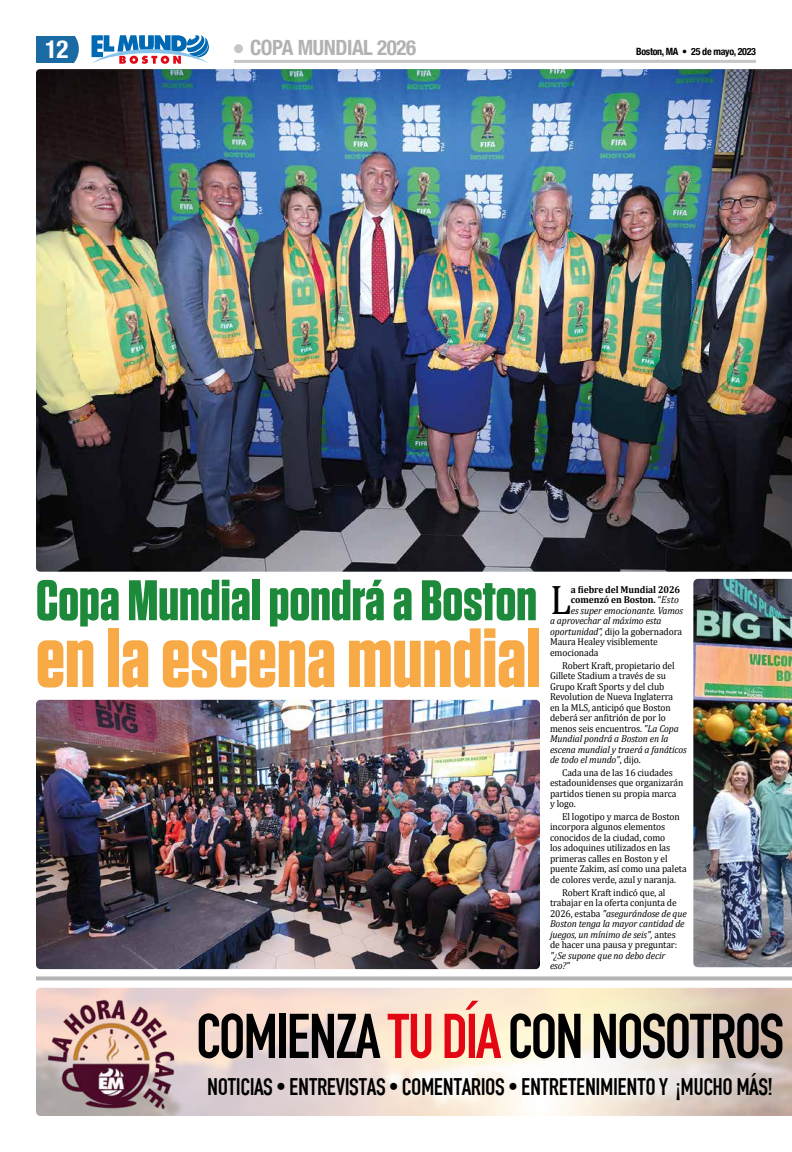
<style>
.page{position:relative;width:792px;height:1152px;background:#fff}
.page>*{position:absolute;margin:0;border:0;box-sizing:border-box;transform-origin:0 0}
.t1{font:700 82.6px "Tungsten";color:#f7aa46}
.t2{font:66px "Roadgeek 2005 Engschrift";letter-spacing:-.04em;color:#000}
.t3{font:700 57.1px "Tungsten";color:#1c8a3a}
.t4{font:41.5px "Cambria";color:#000;scale:.95 1}
.t5{font:25.1px "Roadgeek 2005 Engschrift";letter-spacing:-.02em;color:#000}
.t6{font:700 condensed 25px "Helvetica Neue";color:#fff}
.t7{font:700 condensed 21px "Helvetica Neue";letter-spacing:-.02em;color:#b3b2b2}
.t8{font:10px/10.5px "Cambria";letter-spacing:-.01em;color:#000;scale:.95 1}
.t9{font:italic 10px/10.5px "Cambria";letter-spacing:-.01em;color:#000;scale:.95 1}
.t10{font:700 10px "Cambria";letter-spacing:-.01em;color:#000;scale:.95 1}
.t11{font:700 condensed 10px "Helvetica Neue";letter-spacing:-.03em;color:#000}
.s1{font-weight:400}
.s2{font-weight:400;font-style:italic}
.s3{font-style:italic}
.s4{color:#e30613}
</style>
<div class="page">
<hr style="left:234px;top:60px;width:522px;height:3px;background:#c6c6c6">
<div style="left:234px;top:44px;width:9px;height:9px;background:#c6c6c6;border-radius:50%"></div>
<svg style="left:36px;top:36px;width:43px;height:27px"></svg>
<svg style="left:91px;top:35px;width:118px;height:29px"></svg>
<img style="left:36px;top:69px;width:756px;height:503px">
<img style="left:48px;top:999px;width:126px;height:110px">
<svg style="left:36px;top:976px;width:756px;height:4px;background:#bbb"></svg>
<img style="left:693px;top:579px;width:99px;height:388px">
<img style="left:36px;top:700px;width:504px;height:269px">
<h3 class="t6" style="left:45px;top:28px;width:25px">12</h3>
<h3 class="t7" style="left:250px;top:30px;width:168px">COPA MUNDIAL 2026</h3>
<p class="t11" style="left:636px;top:43px;width:121px">Boston, MA • 25 de mayo, 2023</p>
<h3 class="t3" style="left:36px;top:570px;width:502px">Copa Mundial pondrá a Boston</h3>
<h1 class="t1" style="left:36px;top:614px;width:506px">en la escena mundial</h1>
<h3 class="t4" style="left:550px;top:575px;width:24px">L</h3>
<p class="t10" style="left:571px;top:583px;width:117px">a fiebre del Mundial 2026</p>
<p class="t10" style="left:571px;top:593px;width:115px">comenzó en Boston. <span class="s1">“</span><span class="s2">Esto</span></p>
<p class="t9" style="left:571px;top:605px;width:120px">es super emocionante. Vamos</p>
<p class="t9" style="left:550px;top:616px;width:119px">a aprovechar al máximo esta</p>
<p class="t8" style="left:550px;top:626px;width:140px"><span class="s3">oportunidad”,</span> dijo la gobernadora</p>
<p class="t8" style="left:550px;top:637px;width:115px">Maura Healey visiblemente</p>
<p class="t8" style="left:550px;top:647px;width:52px">emocionada</p>
<p class="t8" style="left:550px;top:660px;width:145px;text-indent:12px">Robert Kraft, propietario del<br>Gillete Stadium a través de su<br>Grupo Kraft Sports y del club<br>Revolution de Nueva Inglaterra<br>en la MLS, anticipó que Boston deberá ser anfitrión de por lo menos seis encuentros. <span class="s3">"La Copa<br>Mundial pondrá a Boston en la escena mundial y traerá a fanáticos de todo el mundo"</span>, dijo.</p>
<p class="t8" style="left:550px;top:767px;width:142px;text-indent:12px">Cada una de las 16 ciudades estadounidenses que organizarán partidos tienen su propia marca y logo.</p>
<p class="t8" style="left:550px;top:811px;width:145px;text-indent:12px">El logotipo y marca de Boston incorpora algunos elementos conocidos de la ciudad, como<br>los adoquines utilizados en las primeras calles en Boston y el puente Zakim, así como una paleta de colores verde, azul y naranja.</p>
<p class="t8" style="left:550px;top:887px;width:145px;text-indent:12px">Robert Kraft indicó que, al trabajar en la oferta conjunta de<br>2026, estaba <span class="s3">"asegurándose de que<br>Boston tenga la mayor cantidad de juegos, un mínimo de seis",</span> antes de hacer una pausa y preguntar:</p>
<p class="t9" style="left:550px;top:950px;width:123px">"¿Se supone que no debo decir eso?"</p>
<h2 class="t2" style="left:196px;top:997px;width:590px">COMIENZA <span class="s4">TU DÍA</span> CON NOSOTROS</h2>
<h3 class="t5" style="left:207px;top:1072px;width:567px">NOTICIAS • ENTREVISTAS • COMENTARIOS • ENTRETENIMIENTO Y ¡MUCHO MÁS!</h3>
</div>
